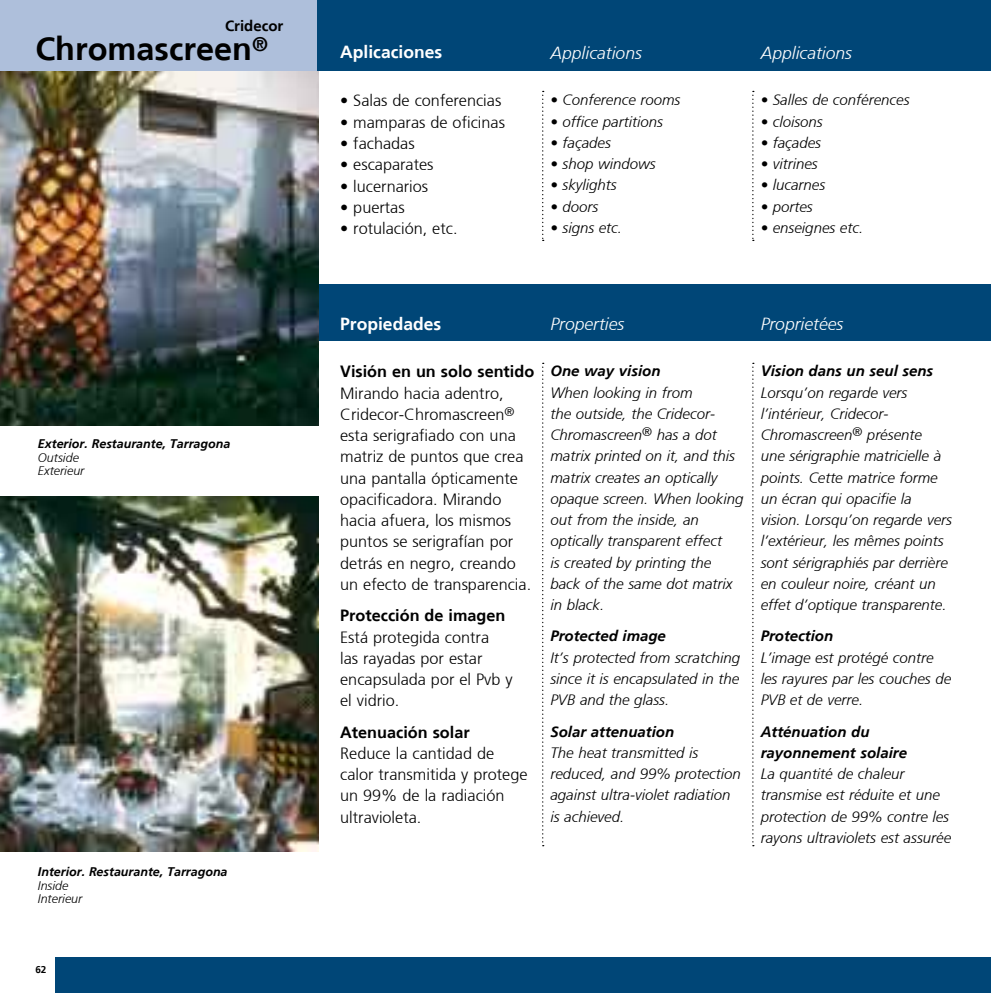
<style>
.page{position:relative;width:991px;height:993px;background:#fff}
.page>*{position:absolute;margin:0;border:0;box-sizing:border-box;transform-origin:0 0}
.t1{font:700 32.5px "Frutiger";color:#000}
.t2{font:italic 300 17.5px "Frutiger";color:#fff}
.t3{font:700 17.5px "Frutiger";color:#fff}
.t4{font:300 16.25px/21.2px "Frutiger";color:#000}
.t5{font:700 16.25px "Frutiger";color:#000}
.t6{font:italic 300 15px/21.2px "Frutiger";color:#000}
.t7{font:italic 700 15px/21.2px "Frutiger";color:#000}
.t8{font:700 15px "Frutiger";color:#000}
.t9{font:italic 700 12.5px "Frutiger";color:#000}
.t10{font:italic 300 12.5px/13.8px "Frutiger";color:#000}
.t11{font:700 10px "Frutiger";color:#000}
</style>
<div class="page">
<img style="left:0;top:71px;width:319px;height:354px">
<img style="left:0;top:496px;width:319px;height:354px">
<div style="left:55px;top:957px;width:936px;height:35px;background:#004677"></div>
<div style="left:0;top:0;width:319px;height:71px;background:#aebfdb"></div>
<div style="left:318px;top:0;width:673px;height:71px;background:#004677"></div>
<svg style="left:542px;top:91px;width:2px;height:150px"></svg>
<svg style="left:752px;top:91px;width:2px;height:150px"></svg>
<svg style="left:542px;top:362px;width:2px;height:484px"></svg>
<svg style="left:752px;top:362px;width:2px;height:484px"></svg>
<div style="left:319px;top:283px;width:672px;height:57px;background:#004677"></div>
<p class="t8" style="left:225px;top:17px;width:60px">Cridecor</p>
<h1 class="t1" style="left:35px;top:30px;width:234px">Chromascreen<sup>®</sup></h1>
<p class="t3" style="left:340px;top:41px;width:104px">Aplicaciones</p>
<p class="t2" style="left:550px;top:43px;width:93px">Applications</p>
<p class="t2" style="left:761px;top:43px;width:93px">Applications</p>
<p class="t4" style="left:340px;top:90px;width:163px">• Salas de conferencias</p>
<p class="t4" style="left:340px;top:111px;width:166px">• mamparas de oficinas</p>
<p class="t4" style="left:340px;top:133px;width:76px">• fachadas</p>
<p class="t4" style="left:340px;top:154px;width:95px">• escaparates</p>
<p class="t4" style="left:340px;top:175px;width:90px">• lucernarios</p>
<p class="t4" style="left:340px;top:196px;width:66px">• puertas</p>
<p class="t4" style="left:340px;top:218px;width:119px">• rotulación, etc.</p>
<p class="t6" style="left:550px;top:89px;width:132px">• Conference rooms</p>
<p class="t6" style="left:550px;top:111px;width:114px">• office partitions</p>
<p class="t6" style="left:550px;top:132px;width:62px">• façades</p>
<p class="t6" style="left:550px;top:153px;width:107px">• shop windows</p>
<p class="t6" style="left:550px;top:174px;width:68px">• skylights</p>
<p class="t6" style="left:550px;top:196px;width:49px">• doors</p>
<p class="t6" style="left:550px;top:217px;width:73px">• signs etc.</p>
<p class="t6" style="left:761px;top:89px;width:150px">• Salles de conférences</p>
<p class="t6" style="left:761px;top:111px;width:64px">• cloisons</p>
<p class="t6" style="left:761px;top:132px;width:62px">• façades</p>
<p class="t6" style="left:761px;top:153px;width:59px">• vitrines</p>
<p class="t6" style="left:761px;top:174px;width:66px">• lucarnes</p>
<p class="t6" style="left:761px;top:196px;width:54px">• portes</p>
<p class="t6" style="left:761px;top:217px;width:104px">• enseignes etc.</p>
<p class="t9" style="left:38px;top:436px;width:194px">Exterior. Restaurante, Tarragona</p>
<p class="t10" style="left:38px;top:450px;width:48px">Outside<br>Exterieur</p>
<p class="t9" style="left:38px;top:863px;width:191px">Interior. Restaurante, Tarragona</p>
<p class="t10" style="left:38px;top:878px;width:46px">Inside<br>Interieur</p>
<p class="t11" style="left:35px;top:963px;width:13px">62</p>
<p class="t3" style="left:340px;top:313px;width:103px">Propiedades</p>
<p class="t2" style="left:550px;top:313px;width:75px">Properties</p>
<p class="t2" style="left:761px;top:313px;width:84px">Proprietées</p>
<p class="t5" style="left:340px;top:362px;width:196px">Visión en un solo sentido</p>
<p class="t4" style="left:340px;top:382px;width:192px">Mirando hacia adentro,<br>Cridecor-Chromascreen<sup>® </sup>esta serigrafiado con una matriz de puntos que crea una pantalla ópticamente opacificadora. Mirando hacia afuera, los mismos puntos se serigrafían por detrás en negro, creando un efecto de transparencia.</p>
<p class="t5" style="left:340px;top:606px;width:167px">Protección de imagen</p>
<p class="t4" style="left:340px;top:626px;width:174px">Está protegida contra<br>las rayadas por estar encapsulada por el Pvb y el vidrio.</p>
<p class="t5" style="left:340px;top:722px;width:131px">Atenuación solar</p>
<p class="t4" style="left:340px;top:742px;width:189px">Reduce la cantidad de calor transmitida y protege un 99% de la radiación ultravioleta.</p>
<p class="t7" style="left:550px;top:360px;width:112px">One way vision</p>
<p class="t6" style="left:550px;top:381px;width:194px">When looking in from<br>the outside, the Cridecor-<br>Chromascreen<sup>®</sup> has a dot matrix printed on it, and this matrix creates an optically opaque screen. When looking out from the inside, an optically transparent effect<br>is created by printing the back of the same dot matrix in black.</p>
<p class="t7" style="left:550px;top:625px;width:117px">Protected image</p>
<p class="t6" style="left:550px;top:646px;width:191px;text-align:justify">It’s protected from scratching since it is encapsulated in the PVB and the glass.</p>
<p class="t7" style="left:550px;top:720px;width:125px">Solar attenuation</p>
<p class="t6" style="left:550px;top:741px;width:192px">The heat transmitted is reduced, and 99% protection against ultra-violet radiation is achieved.</p>
<p class="t7" style="left:761px;top:360px;width:174px">Vision dans un seul sens</p>
<p class="t6" style="left:761px;top:381px;width:193px">Lorsqu’on regarde vers l’intérieur, Cridecor-<br>Chromascreen<sup>®</sup> présente<br>une sérigraphie matricielle à points. Cette matrice forme un écran qui opacifie la vision. Lorsqu’on regarde vers l’extérieur, les mêmes points sont sérigraphiés par derrière en couleur noire, créant un effet d’optique transparente.</p>
<p class="t7" style="left:761px;top:625px;width:74px">Protection</p>
<p class="t6" style="left:761px;top:646px;width:192px">L’image est protégé contre les rayures par les couches de<br>PVB et de verre.</p>
<p class="t7" style="left:761px;top:720px;width:148px">Atténuation du rayonnement solaire</p>
<p class="t6" style="left:761px;top:763px;width:192px">La quantité de chaleur transmise est réduite et une protection de 99% contre les rayons ultraviolets est assurée</p>
</div>
